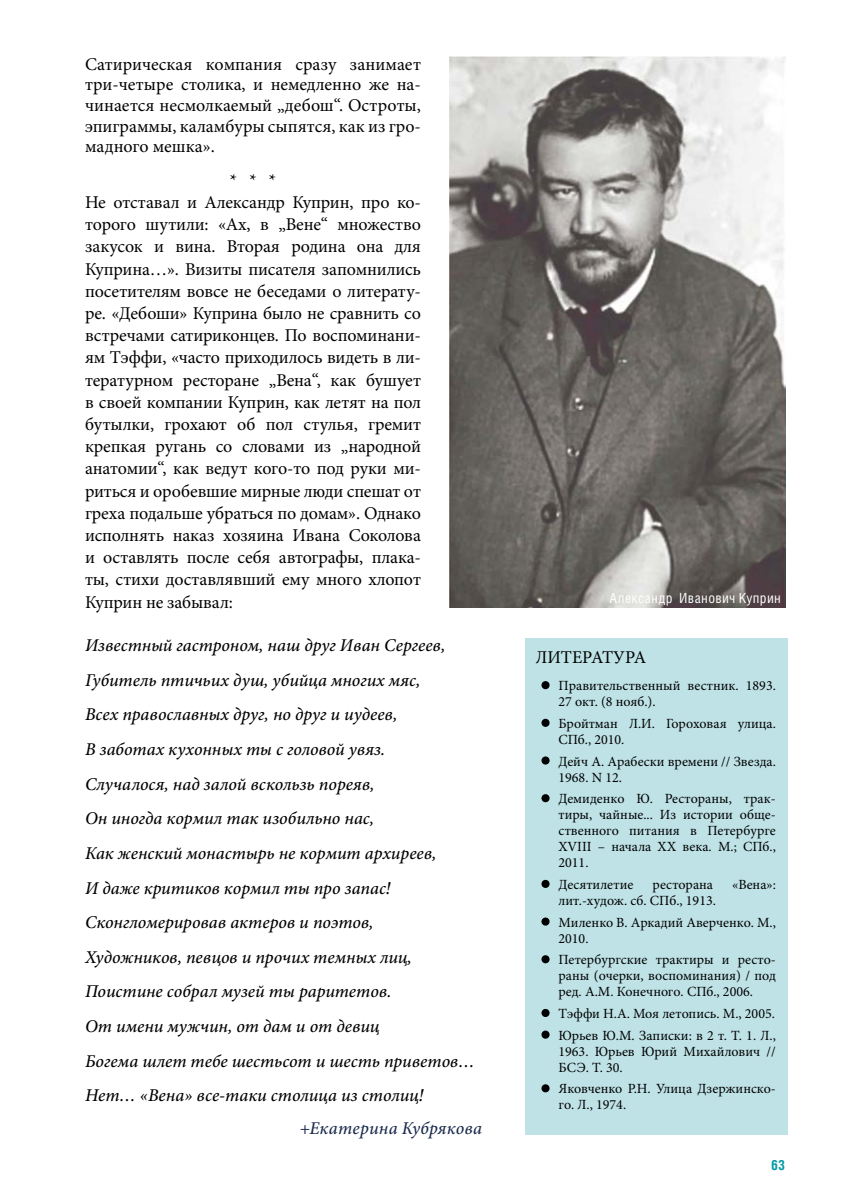
<style>
.page{position:relative;width:842px;height:1191px;background:#fff}
.page>*{position:absolute;margin:0;border:0;box-sizing:border-box;transform-origin:0 0}
.t1{font:18px/22.2px "Minion Pro";letter-spacing:-.01em;color:#000;text-align:justify}
.t2{font:italic 500 18px/34.6px "Minion Pro";color:#000}
.t3{font:italic 500 18px "Minion Pro";letter-spacing:.01em;color:#1b2b4d}
.t4{font:14px/16px "Minion Pro";color:#000}
.t5{font:14px "Helios Cond C";letter-spacing:.025em;color:#fff}
.t6{font:700 14px "Helios Cond";color:#009ba4}
</style>
<div class="page">
<div style="left:525px;top:638px;width:262px;height:496px;background:#bee2e6"></div>
<svg style="left:541px;top:681px;width:9px;height:8px"></svg>
<svg style="left:541px;top:719px;width:9px;height:8px"></svg>
<svg style="left:541px;top:756px;width:9px;height:8px"></svg>
<svg style="left:541px;top:794px;width:9px;height:8px"></svg>
<svg style="left:541px;top:880px;width:9px;height:8px"></svg>
<svg style="left:541px;top:917px;width:9px;height:8px"></svg>
<svg style="left:541px;top:955px;width:9px;height:8px"></svg>
<svg style="left:541px;top:1009px;width:9px;height:8px"></svg>
<svg style="left:541px;top:1030px;width:9px;height:8px"></svg>
<svg style="left:541px;top:1084px;width:9px;height:8px"></svg>
<img style="left:449px;top:57px;width:336px;height:551px">
<p class="t1" style="left:85px;top:54px;width:337px;line-height:20.6px">Сатирическая компания сразу занимает три-четыре столика, и немедленно же на&shy;чинается несмолкаемый „дебош“. Остроты, эпиграммы, каламбуры сыпятся, как из гро&shy;мадного мешка».</p>
<p class="t1" style="left:85px;top:169px;width:337px;text-align:left;text-indent:145px">* * *<br>Не отставал и Александр Куприн, про ко&shy;торого шутили: «Ах, в „Вене“ множество закусок и вина. Вторая родина она для Куприна…». Визиты писателя запомнились посетителям вовсе не беседами о литерату&shy;ре. «Дебоши» Куприна было не сравнить со встречами сатириконцев. По воспоминани&shy;ям Тэффи, «часто приходилось видеть в ли&shy;тературном ресторане „Вена“, как бушует в своей компании Куприн, как летят на пол бутылки, грохают об пол стулья, гремит крепкая ругань со словами из „народной анатомии“, как ведут кого-то под руки ми&shy;риться и оробевшие мирные люди спешат от греха подальше убраться по домам». Однако исполнять наказ хозяина Ивана Соколова и оставлять после себя автографы, плака&shy;ты, стихи доставлявший ему много хлопот Куприн не забывал:</p>
<p class="t2" style="left:85px;top:628px;width:391px">Известный гастроном, наш друг Иван Сергеев, Губитель птичьих душ, убийца многих мяс,<br>Всех православных друг, но друг и иудеев,<br>В заботах кухонных ты с головой увяз.<br>Случалося, над залой вскользь пореяв,<br>Он иногда кормил так изобильно нас,<br>Как женский монастырь не кормит архиреев,<br>И даже критиков кормил ты про запас!<br>Сконгломерировав актеров и поэтов, Художников, певцов и прочих темных лиц, Поистине собрал музей ты раритетов.<br>От имени мужчин, от дам и от девиц<br>Богема шлет тебе шестьсот и шесть приветов… Нет… «Вена» все-таки столица из столиц!</p>
<p class="t3" style="left:299px;top:1116px;width:184px">+Екатерина Кубрякова</p>
<p class="t5" style="left:609px;top:590px;width:173px">Александр Иванович Куприн</p>
<p class="t1" style="left:536px;top:646px;width:112px">ЛИТЕРАТУРА</p>
<p class="t4" style="left:558px;top:678px;width:219px">Правительственный вестник. 1893.<br>27 окт. (8 нояб.).</p>
<p class="t4" style="left:558px;top:715px;width:219px">Бройтман Л.И. Гороховая улица.<br>СПб., 2010.</p>
<p class="t4" style="left:558px;top:753px;width:219px">Дейч А. Арабески времени // Звезда.<br>1968. N 12.</p>
<p class="t4" style="left:558px;top:791px;width:219px;text-align:justify">Демиденко Ю. Рестораны, трак&shy;тиры, чайные... Из истории обще&shy;ственного питания в Петербурге XVIII – начала XX века. М.; СПб., 2011.</p>
<p class="t4" style="left:558px;top:876px;width:76px">Десятилетие</p>
<p class="t4" style="left:652px;top:876px;width:62px">ресторана</p>
<p class="t4" style="left:732px;top:876px;width:45px">«Вена»:</p>
<p class="t4" style="left:558px;top:889px;width:219px;line-height:21.6px">лит.-худож. сб. СПб., 1913.<br>Миленко В. Аркадий Аверченко. М.,</p>
<p class="t4" style="left:558px;top:927px;width:219px;line-height:21.6px">2010.<br>Петербургские трактиры и ресто-</p>
<p class="t4" style="left:558px;top:968px;width:219px">раны (очерки, воспоминания) / под ред. А.М. Конечного. СПб., 2006.</p>
<p class="t4" style="left:558px;top:1002px;width:219px;line-height:21.6px">Тэффи Н.А. Моя летопись. М., 2005.<br>Юрьев Ю.М. Записки: в 2 т. Т. 1. Л.,</p>
<p class="t4" style="left:558px;top:1043px;width:219px">1963. Юрьев Юрий Михайлович //<br>БСЭ. Т. 30.</p>
<p class="t4" style="left:558px;top:1081px;width:219px">Яковченко Р.Н. Улица Дзержинско&shy;го. Л., 1974.</p>
<p class="t6" style="left:771px;top:1156px;width:16px">63</p>
</div>
